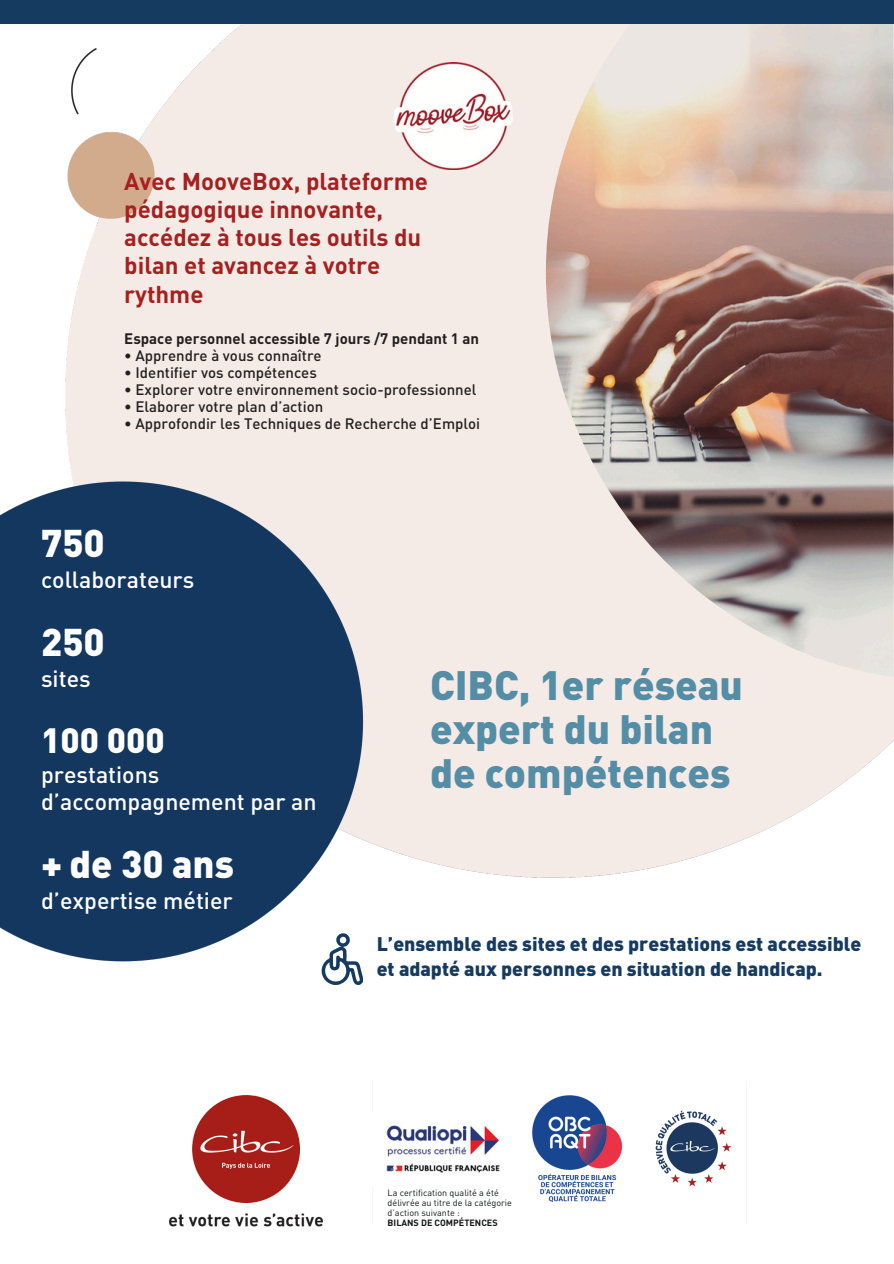
<style>
.page{position:relative;width:894px;height:1264px;background:#fff}
.page>*{position:absolute;margin:0;border:0;box-sizing:border-box;transform-origin:0 0}
.t1{font:900 40.5px/43.8px "DIN Pro";color:#548da6}
.t2{font:900 38.25px "DIN Pro";color:#fff}
.t3{font:900 34.65px "DIN Pro";color:#fff}
.t4{font:700 24px/28.2px "DIN Pro";color:#a62020}
.t5{font:500 23.1px/27px "DIN Pro";color:#fff}
.t6{font:900 19.5px/25.8px "DIN Pro";color:#163b61}
.t7{font:500 15px "DIN Pro";color:#231f20}
.t8{font:700 15px "DIN Pro";color:#231f20}
.t9{font:9px/10.2px "DIN Pro";color:#141718}
.s1{font-weight:700}
</style>
<div class="page">
<img style="left:0;top:23px;width:893px;height:939px">
<img style="left:391px;top:63px;width:125px;height:106px">
<img style="left:545px;top:23px;width:348px;height:654px">
<svg style="left:321px;top:933px;width:42px;height:51px"></svg>
<div style="left:0;top:0;width:893px;height:23px;background:#163b61"></div>
<img style="left:532px;top:1095px;width:91px;height:108px">
<img style="left:386px;top:1125px;width:114px;height:48px">
<img style="left:169px;top:1138px;width:154px;height:89px">
<img style="left:655px;top:1110px;width:76px;height:77px">
<img style="left:192px;top:1095px;width:107px;height:107px">
<h2 class="t4" style="left:124px;top:166px;width:305px">Avec MooveBox, plateforme pédagogique innovante, accédez à tous les outils du bilan et avancez à votre rythme</h2>
<h2 class="t8" style="left:124px;top:329px;width:356px">Espace personnel accessible 7 jours /7 pendant 1 an</h2>
<h2 class="t7" style="left:124px;top:345px;width:199px">• Apprendre à vous connaître</h2>
<h2 class="t7" style="left:124px;top:362px;width:194px">• Identifier vos compétences</h2>
<h2 class="t7" style="left:124px;top:379px;width:353px">• Explorer votre environnement socio-professionnel</h2>
<h2 class="t7" style="left:124px;top:396px;width:200px">• Elaborer votre plan d’action</h2>
<h2 class="t7" style="left:124px;top:413px;width:357px">• Approfondir les Techniques de Recherche d’Emploi</h2>
<p class="t2" style="left:41px;top:517px;width:65px">750</p>
<p class="t5" style="left:41px;top:565px;width:155px">collaborateurs</p>
<p class="t2" style="left:41px;top:616px;width:65px">250</p>
<p class="t5" style="left:41px;top:664px;width:51px">sites</p>
<h2 class="t3" style="left:41px;top:716px;width:125px">100 000</h2>
<h2 class="t5" style="left:41px;top:760px;width:277px">prestations d’accompagnement par an</h2>
<h4 class="t2" style="left:41px;top:837px;width:194px">+ de 30 ans</h4>
<h4 class="t5" style="left:41px;top:886px;width:193px">d’expertise métier</h4>
<h2 class="t1" style="left:430px;top:662px;width:314px">CIBC, 1er réseau expert du bilan de compétences</h2>
<h2 class="t6" style="left:376px;top:929px;width:486px">L’ensemble des sites et des prestations est accessible et adapté aux personnes en situation de handicap.</h2>
<h1 class="t9" style="left:387px;top:1186px;width:126px">La certification qualité a été délivrée au titre de la catégorie d’action suivante :<br><span class="s1">BILANS DE COMPÉTENCES</span></h1>
</div>
